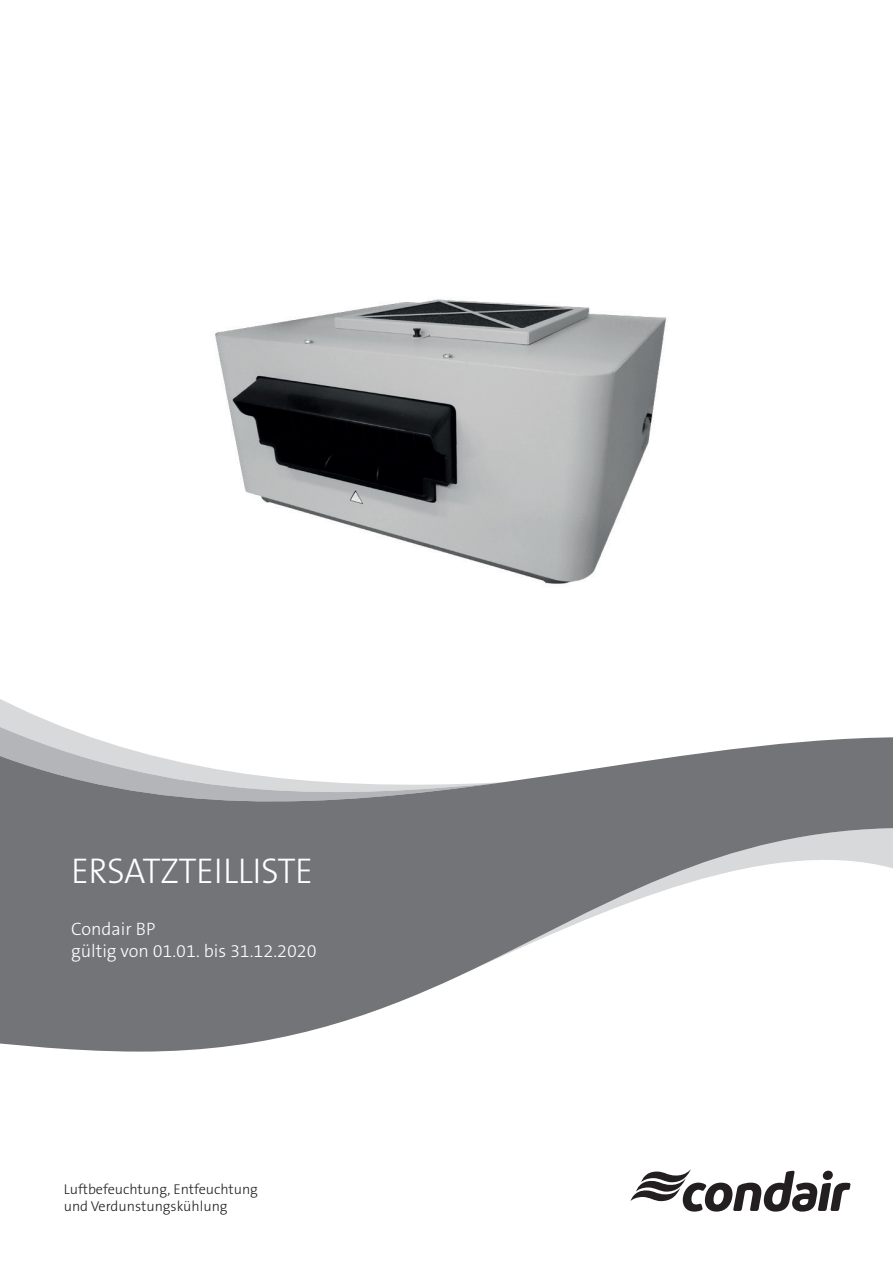
<style>
.page{position:relative;width:893px;height:1263px;background:#fff}
.page>*{position:absolute;margin:0;border:0;box-sizing:border-box;transform-origin:0 0}
.t1{font:300 36px "The Sans B3";letter-spacing:-.015em;color:#fff}
._05_Running_text___9{font:300 18px "The Sans B3";color:#fff}
._05_Running_text___9-2{font:300 14.25px "The Sans B3";color:#231f20}
</style>
<div class="page">
<svg style="left:0;top:699px;width:48px;height:22px"></svg>
<svg style="left:0;top:721px;width:90px;height:16px"></svg>
<svg style="left:0;top:737px;width:893px;height:314px;fill:#727477"></svg>
<svg style="left:630px;top:1169px;width:221px;height:42px"></svg>
<img style="left:215px;top:299px;width:452px;height:285px">
<p class="t1" style="left:71px;top:851px;width:243px">ERSATZTEILLISTE</p>
<p class="_05_Running_text___9" style="left:71px;top:919px;width:86px">Condair BP</p>
<p class="_05_Running_text___9" style="left:71px;top:941px;width:247px">gültig von 01.01. bis 31.12.2020</p>
<p class="_05_Running_text___9-2" style="left:64px;top:1182px;width:196px">Luftbefeuchtung, Entfeuchtung</p>
<p class="_05_Running_text___9-2" style="left:64px;top:1199px;width:165px">und Verdunstungskühlung</p>
</div>
